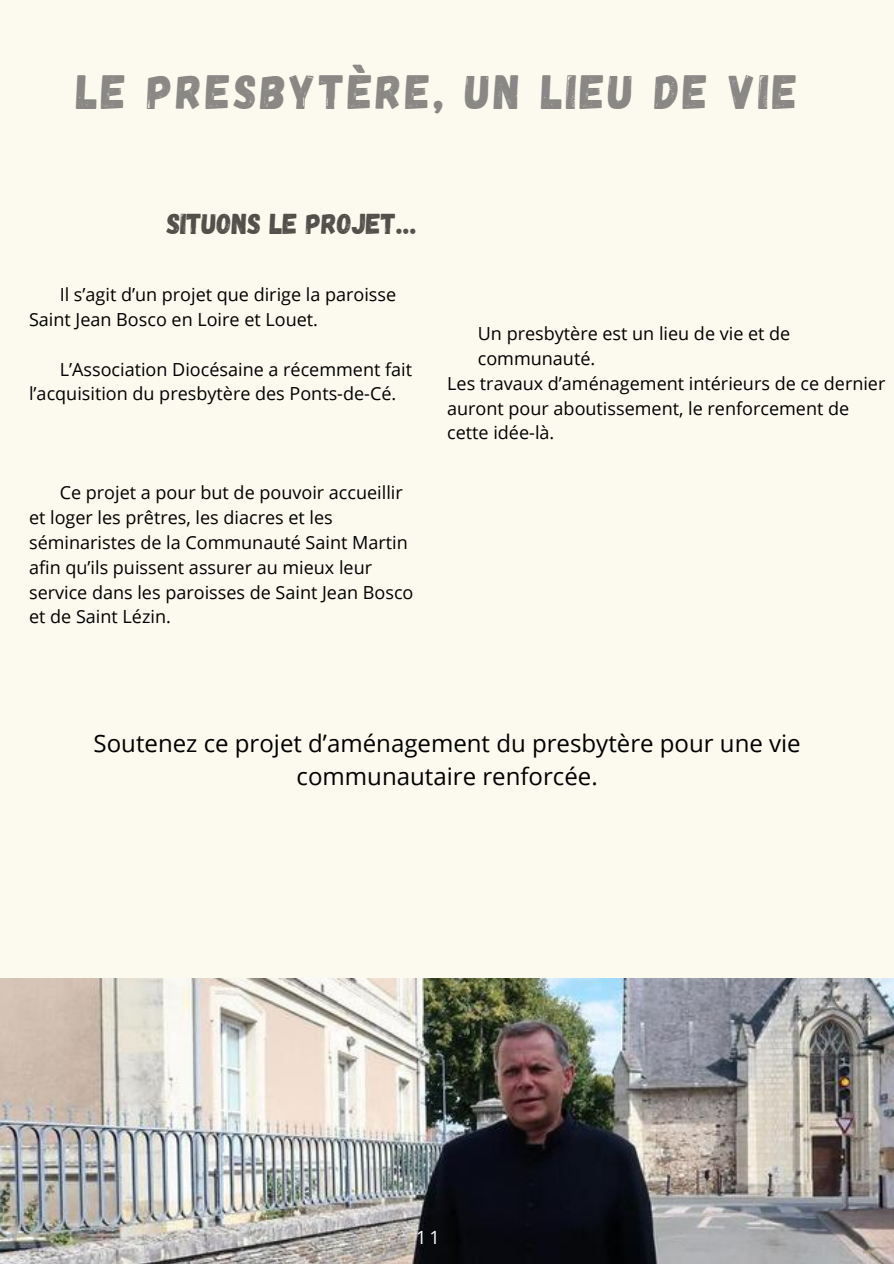
<style>
.page{position:relative;width:894px;height:1264px;background:#fff}
.page>*{position:absolute;margin:0;border:0;box-sizing:border-box;transform-origin:0 0}
.t1{font:48px "Gagalin";letter-spacing:.07em;color:#8a8885}
.t2{font:28.8px "Gagalin";color:#534f4b}
.t3{font:24px/32.7px "Open Sans";color:#000;text-align:center}
.t4{font:18.15px "Open Sans";color:#fff}
.t5{font:18px/24.8px "Open Sans";color:#000}
</style>
<div class="page">
<div style="left:0;top:0;width:893px;height:1263px;background:#fcfaee"></div>
<img style="left:0;top:978px;width:893px;height:285px">
<h1 class="t1" style="left:76px;top:61px;width:722px">LE PRESBYTÈRE, UN LIEU DE VIE</h1>
<h2 class="t2" style="left:167px;top:205px;width:251px">SITUONS LE PROJET…</h2>
<p class="t5" style="left:29px;top:282px;width:368px;text-indent:31px">Il s’agit d’un projet que dirige la paroisse<br>Saint Jean Bosco en Loire et Louet.</p>
<p class="t5" style="left:29px;top:356px;width:384px;text-indent:31px">L’Association Diocésaine a récemment fait l’acquisition du presbytère des Ponts-de-Cé.</p>
<p class="t5" style="left:29px;top:480px;width:386px;text-indent:31px">Ce projet a pour but de pouvoir accueillir et loger les prêtres, les diacres et les séminaristes de la Communauté Saint Martin afin qu’ils puissent assurer au mieux leur service dans les paroisses de Saint Jean Bosco et de Saint Lézin.</p>
<p class="t5" style="left:477px;top:321px;width:314px">Un presbytère est un lieu de vie et de</p>
<p class="t5" style="left:477px;top:345px;width:119px">communauté.</p>
<p class="t5" style="left:447px;top:370px;width:439px">Les travaux d’aménagement intérieurs de ce dernier</p>
<p class="t5" style="left:447px;top:395px;width:403px">auront pour aboutissement, le renforcement de</p>
<p class="t5" style="left:447px;top:420px;width:109px">cette idée-là.</p>
<h3 class="t3" style="left:94px;top:726px;width:708px">Soutenez ce projet d’aménagement du presbytère pour une vie communautaire renforcée.</h3>
<p class="t4" style="left:416px;top:1224px;width:25px">11</p>
</div>
